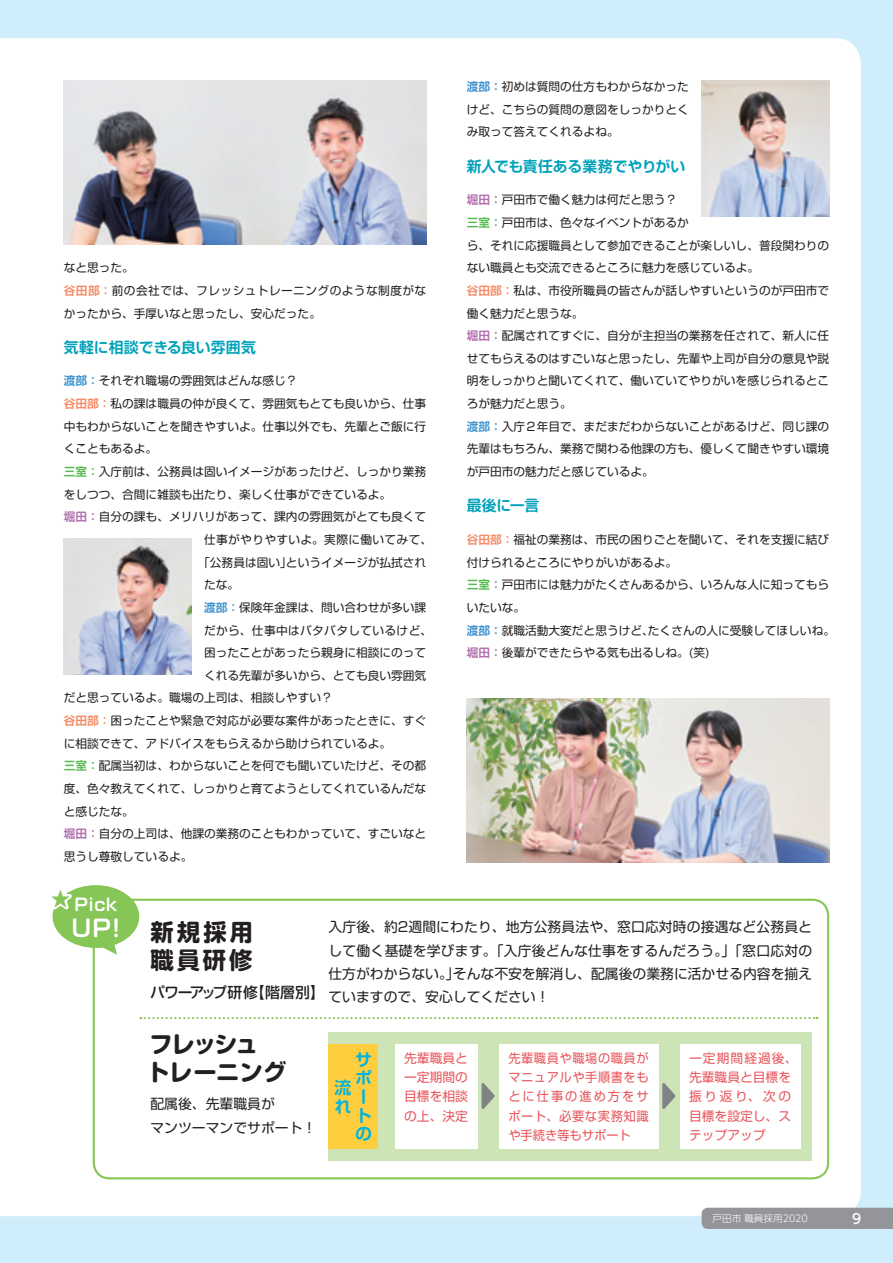
<style>
.page{position:relative;width:893px;height:1263px;background:#cfedfb}
.page>*{position:absolute;margin:0;border:0;box-sizing:border-box;transform-origin:0 0}
.t1{font:700 23.4px/28.7px "Soft Go Std";letter-spacing:-.03em;color:#231f20}
.t2{font:700 23.4px/28.7px "Soft Go Std";letter-spacing:.13em;color:#231f20}
.t3{font:700 23.4px "Soft Go Std De";color:#fff}
.t4{font:19.5px "Soft Go Std";color:#86c656}
.t5{font:700 16.95px/18.6px "Soft Go Std De";color:#00b4e0}
.t6{font:700 16.95px "Soft Go Std De";color:#fff}
.t7{font:700 14.85px "Soft Go Std De";letter-spacing:-.01em;color:#00a2ba}
.t8{font:500 14.85px "Soft Go Std";letter-spacing:-.06em;color:#231f20}
.t9{font:13.8px/23.4px "Soft Go Std";color:#231f20;text-align:justify}
.t10{font:500 13.8px "UD Shin Go Pro";color:#fff}
.t11{font:12.75px/19.2px "Soft Go Std";letter-spacing:.045em;color:#e9565c;text-align:justify;scale:.96 1}
.t12{font:12.75px/19.2px "Soft Go Std";color:#e9565c}
.t13{font:12.75px/19.2px "Soft Go Std";letter-spacing:.045em;color:#e9565c;text-align:justify}
.t14{font:11.7px/22.6px "Soft Go Std";color:#231f20}
.t15{font:11.7px/22.6px "Soft Go Std";letter-spacing:.035em;color:#231f20}
.t16{font:11.7px "Soft Go Std";letter-spacing:.03em;color:#231f20}
.t17{font:300 9.6px "UD Shin Go Pro";color:#fff}
.s1{font-family:"Soft Go Std De";font-weight:700;color:#f68d68}
.s2{font-family:"Soft Go Std De";font-weight:700;color:#4194d0}
.s3{font-family:"Soft Go Std De";font-weight:700;color:#57ba4f}
.s4{font-family:"Soft Go Std De";font-weight:700;color:#b271ae}
</style>
<div class="page">
<div style="left:0;top:38px;width:861px;height:1178px;background:#fff"></div>
<div style="left:93px;top:899px;width:736px;height:280px;border:2px solid #86c656;border-radius:16px"></div>
<div style="left:702px;top:1208px;width:191px;height:21px;background:#939598"></div>
<div style="left:328px;top:1032px;width:484px;height:129px;background:#cce4b6"></div>
<div style="left:395px;top:1044px;width:82px;height:105px;background:#fff"></div>
<div style="left:499px;top:1044px;width:159px;height:105px;background:#fff"></div>
<div style="left:680px;top:1044px;width:120px;height:105px;background:#fff"></div>
<svg style="left:481px;top:1083px;width:14px;height:26px"></svg>
<svg style="left:662px;top:1083px;width:14px;height:26px"></svg>
<img style="left:64px;top:81px;width:362px;height:163px">
<img style="left:467px;top:699px;width:362px;height:163px">
<img style="left:64px;top:539px;width:127px;height:136px">
<img style="left:702px;top:81px;width:127px;height:136px">
<div style="left:328px;top:1044px;width:50px;height:105px;background:#fece3e"></div>
<svg style="left:140px;top:1017px;width:677px;height:2px"></svg>
<div style="left:53px;top:885px;width:86px;height:63px;background:#86c656;border-radius:50%"></div>
<svg style="left:93px;top:944px;width:24px;height:11px"></svg>
<svg style="left:39px;top:884px;width:44px;height:34px"></svg>
<p class="t15" style="left:64px;top:255px;width:364px">なと思った。<br><span class="s1">谷田部：</span>前の会社では、フレッシュトレーニングのような制度がなかったから、手厚いなと思ったし、安心だった。</p>
<p class="t7" style="left:64px;top:336px;width:194px">気軽に相談できる良い雰囲気</p>
<p class="t14" style="left:64px;top:369px;width:235px"><span class="s2">渡部：</span>それぞれ職場の雰囲気はどんな感じ？</p>
<p class="t14" style="left:64px;top:391px;width:364px"><span class="s1">谷田部：</span>私の課は職員の仲が良くて、雰囲気もとても良いから、仕事</p>
<p class="t14" style="left:64px;top:414px;width:364px">中もわからないことを聞きやすいよ。仕事以外でも、先輩とご飯に行</p>
<p class="t14" style="left:64px;top:437px;width:95px">くこともあるよ。</p>
<p class="t14" style="left:64px;top:459px;width:364px"><span class="s3">三室：</span>入庁前は、公務員は固いイメージがあったけど、しっかり業務</p>
<p class="t14" style="left:64px;top:482px;width:329px">をしつつ、合間に雑談も出たり、楽しく仕事ができているよ。</p>
<p class="t14" style="left:64px;top:505px;width:364px"><span class="s4">堀田：</span>自分の課も、メリハリがあって、課内の雰囲気がとても良くて</p>
<p class="t16" style="left:204px;top:531px;width:229px">仕事がやりやすいよ。実際に働いてみて、</p>
<p class="t14" style="left:198px;top:550px;width:230px">「公務員は固い」というイメージが払拭され</p>
<p class="t14" style="left:204px;top:572px;width:37px">たな。</p>
<p class="t14" style="left:204px;top:595px;width:224px"><span class="s2">渡部：</span>保険年金課は、問い合わせが多い課</p>
<p class="t16" style="left:204px;top:622px;width:229px">だから、仕事中はバタバタしているけど、</p>
<p class="t14" style="left:204px;top:640px;width:224px">困ったことがあったら親身に相談にのって</p>
<p class="t14" style="left:204px;top:663px;width:224px">くれる先輩が多いから、とても良い雰囲気</p>
<p class="t14" style="left:64px;top:686px;width:270px">だと思っているよ。職場の上司は、相談しやすい？</p>
<p class="t14" style="left:64px;top:708px;width:364px"><span class="s1">谷田部：</span>困ったことや緊急で対応が必要な案件があったときに、すぐ</p>
<p class="t14" style="left:64px;top:731px;width:329px">に相談できて、アドバイスをもらえるから助けられているよ。</p>
<p class="t14" style="left:64px;top:754px;width:364px"><span class="s3">三室：</span>配属当初は、わからないことを何でも聞いていたけど、その都</p>
<p class="t14" style="left:64px;top:776px;width:364px">度、色々教えてくれて、しっかりと育てようとしてくれているんだな</p>
<p class="t14" style="left:64px;top:799px;width:72px">と感じたな。</p>
<p class="t14" style="left:64px;top:821px;width:364px"><span class="s4">堀田：</span>自分の上司は、他課の業務のこともわかっていて、すごいなと</p>
<p class="t14" style="left:64px;top:844px;width:130px">思うし尊敬しているよ。</p>
<p class="t14" style="left:467px;top:74px;width:224px;text-align:justify"><span class="s2">渡部：</span>初めは質問の仕方もわからなかったけど、こちらの質問の意図をしっかりとくみ取って答えてくれるよね。</p>
<p class="t7" style="left:467px;top:155px;width:220px">新人でも責任ある業務でやりがい</p>
<p class="t14" style="left:467px;top:188px;width:364px"><span class="s4">堀田：</span>戸田市で働く魅力は何だと思う？<br><span class="s3">三室：</span>戸田市は、色々なイベントがあるか<br>ら、それに応援職員として参加できることが楽しいし、普段関わりのない職員とも交流できるところに魅力を感じているよ。<br><span class="s1">谷田部：</span>私は、市役所職員の皆さんが話しやすいというのが戸田市で働く魅力だと思うな。<br><span class="s4">堀田：</span>配属されてすぐに、自分が主担当の業務を任されて、新人に任せてもらえるのはすごいなと思ったし、先輩や上司が自分の意見や説明をしっかりと聞いてくれて、働いていてやりがいを感じられるところが魅力だと思う。<br><span class="s2">渡部：</span>入庁２年目で、まだまだわからないことがあるけど、同じ課の先輩はもちろん、業務で関わる他課の方も、優しくて聞きやすい環境が戸田市の魅力だと感じているよ。</p>
<p class="t7" style="left:467px;top:495px;width:74px">最後に一言</p>
<p class="t14" style="left:467px;top:527px;width:370px"><span class="s1">谷田部：</span>福祉の業務は、市民の困りごとを聞いて、それを支援に結び付けられるところにやりがいがあるよ。<br><span class="s3">三室：</span>戸田市には魅力がたくさんあるから、いろんな人に知ってもらいたいな。<br><span class="s2">渡部：</span>就職活動大変だと思うけど、たくさんの人に受験してほしいね。<span class="s4">堀田：</span>後輩ができたらやる気も出るしね。(笑)</p>
<h2 class="t4" style="left:51px;top:884px;width:21px">★</h2>
<h3 class="t6" style="left:74px;top:892px;width:44px">Pick</h3>
<h1 class="t3" style="left:71px;top:911px;width:51px">UP!</h1>
<h1 class="t2" style="left:150px;top:915px;width:104px">新規採用職員研修</h1>
<p class="t8" style="left:150px;top:982px;width:176px">パワーアップ研修【階層別】</p>
<h1 class="t1" style="left:146px;top:1027px;width:142px">フレッシュ<br>トレーニング</h1>
<p class="t9" style="left:150px;top:1091px;width:167px">配属後、先輩職員が<br>マンツーマンでサポート！</p>
<p class="t9" style="left:328px;top:914px;width:485px">入庁後、約2週間にわたり、地方公務員法や、窓口応対時の接遇など公務員として働く基礎を学びます。「入庁後どんな仕事をするんだろう。」「窓口応対の仕方がわからない。」そんな不安を解消し、配属後の業務に活かせる内容を揃えていますので、安心してください！</p>
<h3 class="t5" style="left:355px;top:1048px;width:18px">サポートの</h3>
<h3 class="t5" style="left:335px;top:1076px;width:18px">流れ</h3>
<p class="t13" style="left:404px;top:1047px;width:65px">先輩職員と一定期間の目標を相談の上、決定</p>
<p class="t11" style="left:508px;top:1047px;width:148px">先輩職員や職場の職員がマニュアルや手順書をもとに仕事の進め方をサポート、必要な実務知識や手続き等もサポート</p>
<p class="t12" style="left:689px;top:1047px;width:110px">一定期間経過後、先輩職員と目標を振り返り、次の目標を設定し、ステップアップ</p>
<p class="t17" style="left:712px;top:1210px;width:97px">戸田市 職員採用2020</p>
<p class="t10" style="left:852px;top:1207px;width:11px">9</p>
</div>
